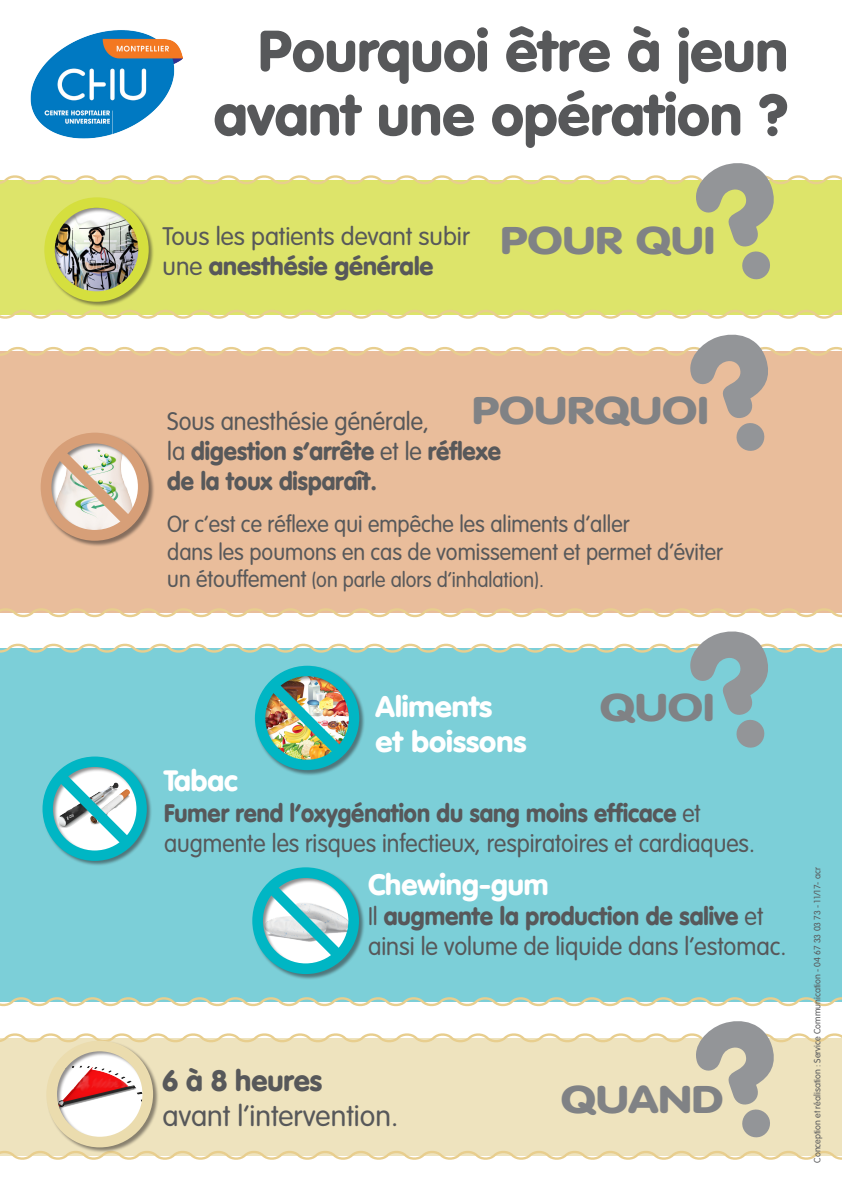
<style>
.page{position:relative;width:842px;height:1191px;background:#fff}
.page>*{position:absolute;margin:0;border:0;box-sizing:border-box;transform-origin:0 0}
.t1{font:900 57px/64px "VAG Rounded";color:#57585a;text-align:right}
.t2{font:900 38px "VAG Rounded";color:#808285;scale:1.25 1}
.t3{font:300 29px "VAG Rounded";color:#57585a}
.t4{font:900 29px/34.8px "VAG Rounded";color:#fff;scale:1.06 1}
.t5{font:900 29px "VAG Rounded";color:#fff}
.t6{font:900 29px "VAG Rounded";color:#57585a}
.t7{font:300 25px/30px "VAG Rounded";color:#57585a;scale:.94 1}
.t8{font:900 25px/30px "VAG Rounded";color:#57585a;scale:.95 1}
.t9{font:300 25px/30px "VAG Rounded";color:#57585a;scale:.96 1}
.t10{font:300 25px/30px "VAG Rounded";color:#57585a}
.t11{font:300 23px/27.6px "VAG Rounded";color:#57585a;scale:.95 1}
.t12{font:300 21px "VAG Rounded";color:#57585a;scale:.95 1}
.t13{font:300 9px "VAG Rounded";color:#57585a}
.s1{font-weight:900}
.s2{font-weight:300}
.s3{font-size:23px}
</style>
<div class="page">
<img style="left:30px;top:30px;width:153px;height:109px">
<svg style="left:0;top:1033px;width:842px;height:127px"></svg>
<svg style="left:0;top:175px;width:842px;height:144px"></svg>
<div style="left:44px;top:197px;width:111px;height:111px;background:#231f20;opacity:.5"></div>
<div style="left:44px;top:197px;width:105px;height:105px;border:10px solid #d5df3e;border-radius:50%"></div>
<div style="left:0;top:643px;width:842px;height:364px;background:#7ccfd8"></div>
<div style="left:42px;top:756px;width:111px;height:110px;background:#231f20;opacity:.5"></div>
<div style="left:43px;top:756px;width:104px;height:105px;border:10px solid #00b6c4;border-radius:50%"></div>
<svg style="left:47px;top:762px;width:94px;height:95px"></svg>
<div style="left:255px;top:665px;width:110px;height:111px;background:#231f20;opacity:.5"></div>
<div style="left:255px;top:666px;width:104px;height:104px;border:10px solid #00b6c4;border-radius:50%"></div>
<img style="left:259px;top:671px;width:95px;height:95px">
<div style="left:252px;top:867px;width:113px;height:112px;background:#231f20;opacity:.5"></div>
<div style="left:252px;top:867px;width:107px;height:107px;border:11px solid #00b6c4;border-radius:50%"></div>
<svg style="left:256px;top:873px;width:97px;height:97px"></svg>
<div style="left:46px;top:1040px;width:113px;height:113px;background:#231f20;opacity:.5"></div>
<div style="left:46px;top:1040px;width:107px;height:107px;border:11px solid #ebdcae;border-radius:50%"></div>
<div style="left:0;top:347px;width:842px;height:271px;background:#e9bd9b"></div>
<div style="left:40px;top:432px;width:114px;height:114px;background:#231f20;opacity:.5"></div>
<div style="left:41px;top:433px;width:108px;height:108px;border:11px solid #d79f78;border-radius:50%"></div>
<svg style="left:45px;top:438px;width:98px;height:98px"></svg>
<div style="left:688px;top:1033px;width:110px;height:115px;background:#eee3be"></div>
<div style="left:688px;top:175px;width:110px;height:115px;background:#dde46a"></div>
<div style="left:682px;top:643px;width:111px;height:115px;background:#7ccfd8"></div>
<div style="left:682px;top:347px;width:111px;height:114px;background:#e9bd9b"></div>
<h1 class="t1" style="left:214px;top:21px;width:576px">Pourquoi être à jeun avant une opération ?</h1>
<p class="t10" style="left:163px;top:222px;width:309px">Tous les patients devant subir une <span class="s1">anesthésie générale</span></p>
<h2 class="t2" style="left:500px;top:218px;width:173px">POUR QUI</h2>
<h2 class="t2" style="left:472px;top:387px;width:191px">POURQUOI</h2>
<p class="t8" style="left:167px;top:407px;width:353px"><span class="s2">Sous anesthésie générale,<br>la</span> digestion s’arrête <span class="s2">et le</span> réflexe de la toux disparaît.</p>
<p class="t11" style="left:167px;top:511px;width:586px">Or c’est ce réflexe qui empêche les aliments d’aller<br>dans les poumons en cas de vomissement et permet d’éviter</p>
<p class="t12" style="left:167px;top:568px;width:398px"><span class="s3">un étouffement</span> (on parle alors d’inhalation).</p>
<p class="t5" style="left:164px;top:763px;width:75px">Tabac</p>
<p class="t4" style="left:376px;top:690px;width:144px">Aliments et boissons</p>
<h2 class="t2" style="left:600px;top:684px;width:93px">QUOI</h2>
<p class="t7" style="left:164px;top:798px;width:630px"><span class="s1">Fumer rend l’oxygénation du sang moins efficace</span> et augmente les risques infectieux, respiratoires et cardiaques.</p>
<p class="t5" style="left:368px;top:867px;width:182px">Chewing-gum</p>
<p class="t9" style="left:368px;top:902px;width:437px">Il <span class="s1">augmente la production de salive</span> et ainsi le volume de liquide dans l’estomac.</p>
<p class="t6" style="left:163px;top:1063px;width:161px">6 à 8 heures</p>
<p class="t3" style="left:163px;top:1099px;width:237px">avant l’intervention.</p>
<h2 class="t2" style="left:561px;top:1076px;width:132px">QUAND</h2>
<p class="t13" style="left:812px;top:1162px;width:296px;rotate:-90deg">Conception et réalisation : Service Communication - 04 67 33 03 73 - 11/17- acr</p>
</div>
